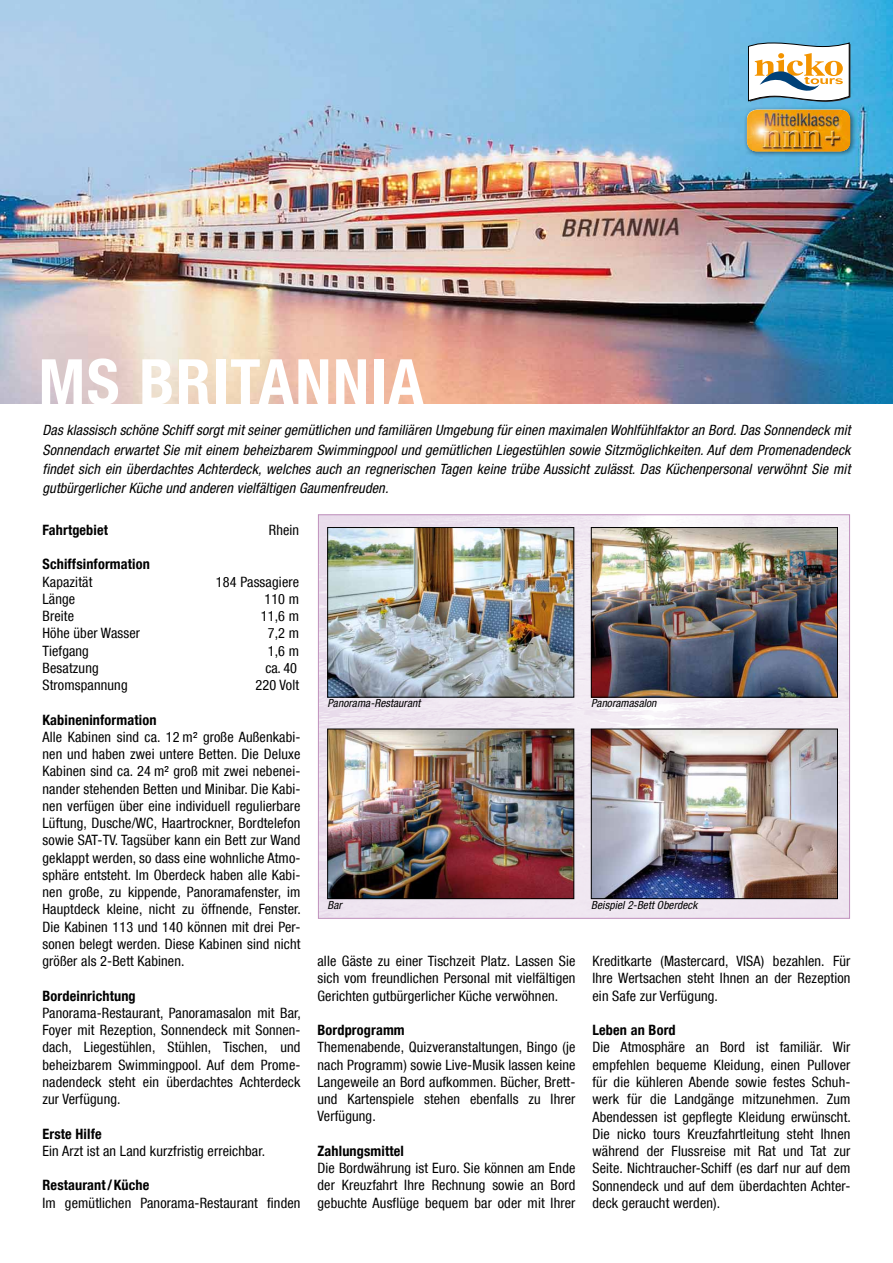
<style>
.page{position:relative;width:893px;height:1263px;background:#fff}
.page>*{position:absolute;margin:0;border:0;box-sizing:border-box;transform-origin:0 0}
.t1{font:700 condensed 63px "Helvetica Neue LT Com";letter-spacing:.025em;color:#fff}
.t2{font:condensed 14.25px/17.2px "Helvetica Neue LT Com";letter-spacing:.01em;color:#000;text-align:justify}
.t3{font:italic condensed 14.25px/19.2px "Helvetica Neue LT Com";letter-spacing:.01em;color:#000;text-align:justify}
.t4{font:700 condensed 14.25px "Helvetica Neue LT Com";letter-spacing:.01em;color:#000}
.t5{font:italic condensed 11.25px "Helvetica Neue LT Com";letter-spacing:.01em;color:#000}
</style>
<div class="page">
<img style="left:0;top:0;width:893px;height:404px">
<img style="left:320px;top:516px;width:528px;height:400px">
<svg style="left:748px;top:43px;width:102px;height:59px"></svg>
<div style="left:744px;top:106px;width:112px;height:52px;background:#000;opacity:.45"></div>
<svg style="left:746px;top:109px;width:104px;height:4px"></svg>
<div style="left:746px;top:113px;width:104px;height:40px;background:#000;opacity:.75"></div>
<img style="left:329px;top:529px;width:243px;height:166px">
<div style="left:327px;top:527px;width:247px;height:170px;border:1px solid #000"></div>
<img style="left:329px;top:731px;width:243px;height:166px">
<div style="left:327px;top:729px;width:247px;height:170px;border:1px solid #000"></div>
<img style="left:593px;top:529px;width:243px;height:166px">
<div style="left:591px;top:527px;width:247px;height:170px;border:1px solid #000"></div>
<img style="left:593px;top:731px;width:243px;height:166px">
<div style="left:591px;top:729px;width:247px;height:170px;border:1px solid #000"></div>
<h1 class="t1" style="left:39px;top:344px;width:386px">MS BRITANNIA</h1>
<p class="t3" style="left:43px;top:421px;width:809px">Das klassisch schöne Schiff sorgt mit seiner gemütlichen und familiären Umgebung für einen maximalen Wohlfühlfaktor an Bord. Das Sonnendeck mit Sonnendach erwartet Sie mit einem beheizbarem Swimmingpool und gemütlichen Liegestühlen sowie Sitzmöglichkeiten. Auf dem Promenadendeck findet sich ein überdachtes Achterdeck, welches auch an regnerischen Tagen keine trübe Aussicht zulässt. Das Küchenpersonal verwöhnt Sie mit gutbürgerlicher Küche und anderen vielfältigen Gaumenfreuden.</p>
<p class="t4" style="left:43px;top:521px;width:67px">Fahrtgebiet</p>
<p class="t2" style="left:269px;top:521px;width:32px">Rhein</p>
<p class="t4" style="left:43px;top:556px;width:109px">Schiffsinformation</p>
<p class="t2" style="left:43px;top:573px;width:51px">Kapazität</p>
<p class="t2" style="left:216px;top:573px;width:85px">184 Passagiere</p>
<p class="t2" style="left:43px;top:590px;width:34px">Länge</p>
<p class="t2" style="left:264px;top:590px;width:36px">110 m</p>
<p class="t2" style="left:43px;top:607px;width:33px">Breite</p>
<p class="t2" style="left:261px;top:607px;width:40px">11,6 m</p>
<p class="t2" style="left:43px;top:624px;width:99px">Höhe über Wasser</p>
<p class="t2" style="left:268px;top:624px;width:33px">7,2 m</p>
<p class="t2" style="left:43px;top:642px;width:48px">Tiefgang</p>
<p class="t2" style="left:268px;top:642px;width:33px">1,6 m</p>
<p class="t2" style="left:43px;top:659px;width:58px">Besatzung</p>
<p class="t2" style="left:266px;top:659px;width:33px">ca. 40</p>
<p class="t2" style="left:43px;top:676px;width:87px">Stromspannung</p>
<p class="t2" style="left:255px;top:676px;width:45px">220 Volt</p>
<p class="t4" style="left:43px;top:711px;width:115px">Kabineninformation</p>
<p class="t2" style="left:43px;top:728px;width:260px">Alle Kabinen sind ca. 12 m² große Außenkabi&shy;nen und haben zwei untere Betten. Die Deluxe Kabinen sind ca. 24 m² groß mit zwei nebenei&shy;nander stehenden Betten und Minibar. Die Kabi&shy;nen verfügen über eine individuell regulierbare Lüftung, Dusche/WC, Haartrockner, Bordtelefon sowie SAT-TV. Tagsüber kann ein Bett zur Wand geklappt werden, so dass eine wohnliche Atmo&shy;sphäre entsteht. Im Oberdeck haben alle Kabi&shy;nen große, zu kippende, Panoramafenster, im Hauptdeck kleine, nicht zu öffnende, Fenster.<br>Die Kabinen 113 und 140 können mit drei Per&shy;sonen belegt werden. Diese Kabinen sind nicht größer als 2-Bett Kabinen.</p>
<p class="t4" style="left:43px;top:987px;width:95px">Bordeinrichtung</p>
<p class="t2" style="left:43px;top:1004px;width:260px">Panorama-Restaurant, Panoramasalon mit Bar, Foyer mit Rezeption, Sonnendeck mit Sonnen&shy;dach, Liegestühlen, Stühlen, Tischen, und beheizbarem Swimmingpool. Auf dem Prome&shy;nadendeck steht ein überdachtes Achterdeck zur Verfügung.</p>
<p class="t4" style="left:43px;top:1125px;width:61px">Erste Hilfe</p>
<p class="t2" style="left:43px;top:1142px;width:224px">Ein Arzt ist an Land kurzfristig erreichbar.</p>
<p class="t4" style="left:43px;top:1177px;width:108px">Restaurant/Küche</p>
<p class="t2" style="left:43px;top:1194px;width:259px">Im gemütlichen Panorama-Restaurant finden</p>
<p class="t5" style="left:328px;top:697px;width:94px">Panorama-Restaurant</p>
<p class="t5" style="left:591px;top:697px;width:67px">Panoramasalon</p>
<p class="t5" style="left:328px;top:898px;width:16px">Bar</p>
<p class="t5" style="left:591px;top:898px;width:108px">Beispiel 2-Bett Oberdeck</p>
<p class="t2" style="left:317px;top:952px;width:259px">alle Gäste zu einer Tischzeit Platz. Lassen Sie sich vom freundlichen Personal mit vielfältigen Gerichten gutbürgerlicher Küche verwöhnen.</p>
<p class="t4" style="left:317px;top:1021px;width:89px">Bordprogramm</p>
<p class="t2" style="left:317px;top:1038px;width:259px">Themenabende, Quizveranstaltungen, Bingo (je nach Programm) sowie Live-Musik lassen keine Langeweile an Bord aufkommen. Bücher, Brett&shy;und Kartenspiele stehen ebenfalls zu Ihrer Verfügung.</p>
<p class="t4" style="left:317px;top:1142px;width:88px">Zahlungsmittel</p>
<p class="t2" style="left:317px;top:1159px;width:259px">Die Bordwährung ist Euro. Sie können am Ende der Kreuzfahrt Ihre Rechnung sowie an Bord gebuchte Ausflüge bequem bar oder mit Ihrer</p>
<p class="t2" style="left:592px;top:952px;width:259px">Kreditkarte (Mastercard, VISA) bezahlen. Für Ihre Wertsachen steht Ihnen an der Rezeption ein Safe zur Verfügung.</p>
<p class="t4" style="left:592px;top:1022px;width:85px">Leben an Bord</p>
<p class="t2" style="left:592px;top:1039px;width:260px">Die Atmosphäre an Bord ist familiär. Wir empfehlen bequeme Kleidung, einen Pullover für die kühleren Abende sowie festes Schuh&shy;werk für die Landgänge mitzunehmen. Zum Abendessen ist gepflegte Kleidung erwünscht.<br>Die nicko tours Kreuzfahrtleitung steht Ihnen während der Flussreise mit Rat und Tat zur Seite. Nichtraucher-Schiff (es darf nur auf dem Sonnendeck und auf dem überdachten Achter&shy;deck geraucht werden).</p>
</div>
